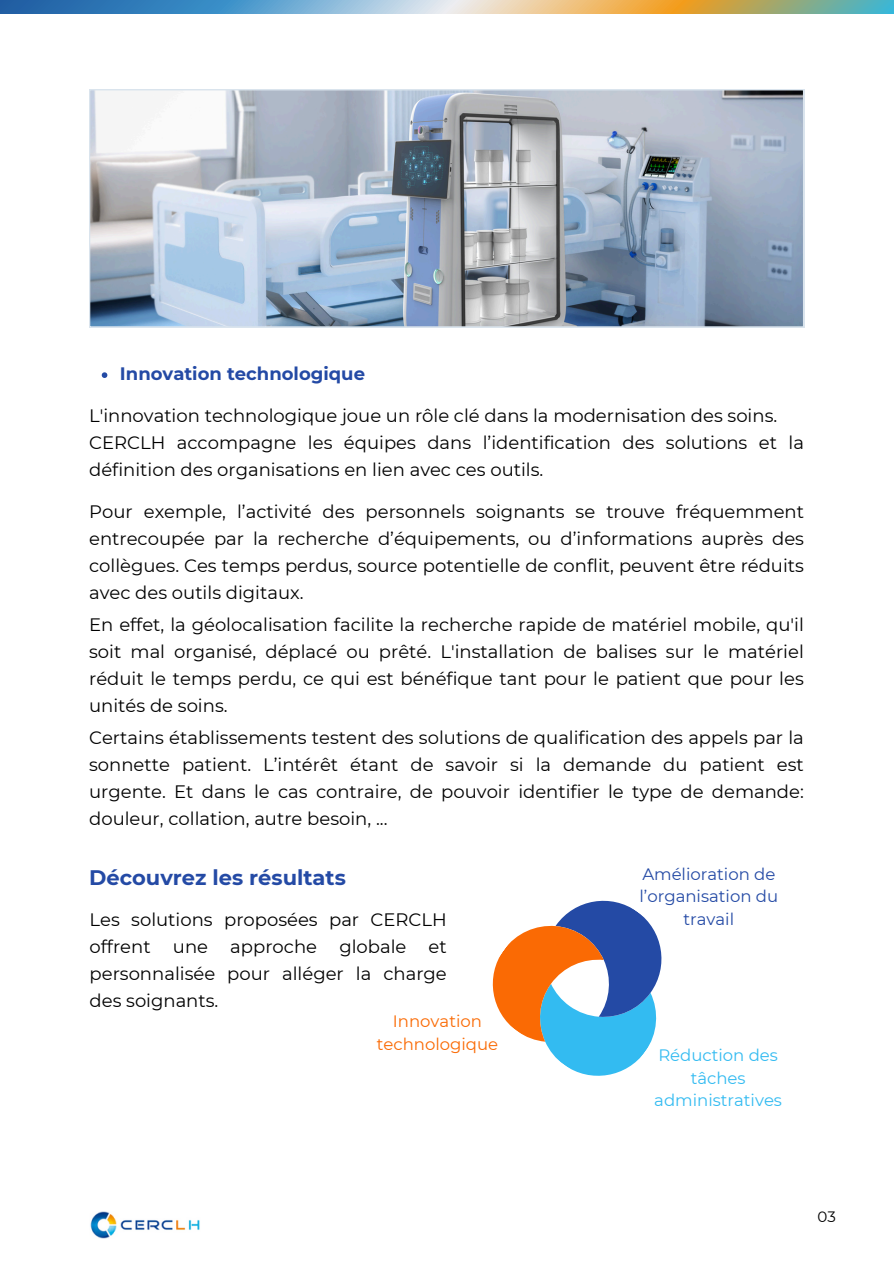
<style>
.page{position:relative;width:894px;height:1264px;background:#fff}
.page>*{position:absolute;margin:0;border:0;box-sizing:border-box;transform-origin:0 0}
.t1{font:700 21px "Montserrat";color:#244aa5}
.t2{font:18px/27px "Montserrat";color:#000;text-align:justify}
.t3{font:700 18px "Montserrat";color:#244aa5}
.t4{font:16.5px/22.5px "Montserrat";color:#244aa5;text-align:center}
.t5{font:16.5px/22.5px "Montserrat";color:#33bbf1;text-align:center}
.t6{font:16.5px/22.5px "Montserrat";color:#fa6a04;text-align:center}
.t7{font:15px "Montserrat";color:#000}
</style>
<div class="page">
<img style="left:90px;top:1211px;width:110px;height:26px">
<svg style="left:0;top:0;width:893px;height:13px;background:#91a8a4"></svg>
<svg style="left:102px;top:372px;width:5px;height:6px"></svg>
<svg style="left:89px;top:89px;width:714px;height:238px;background:#a8b5c5"></svg>
<svg style="left:492px;top:900px;width:170px;height:176px"></svg>
<p class="t3" style="left:120px;top:363px;width:246px">Innovation technologique</p>
<p class="t2" style="left:89px;top:402px;width:689px">L'innovation technologique joue un rôle clé dans la modernisation des soins.</p>
<p class="t2" style="left:89px;top:429px;width:716px">CERCLH accompagne les équipes dans l’identification des solutions et la définition des organisations en lien avec ces outils.</p>
<p class="t2" style="left:89px;top:498px;width:716px">Pour exemple, l’activité des personnels soignants se trouve fréquemment entrecoupée par la recherche d’équipements, ou d’informations auprès des collègues. Ces temps perdus, source potentielle de conflit, peuvent être réduits avec des outils digitaux.</p>
<p class="t2" style="left:89px;top:611px;width:716px">En effet, la géolocalisation facilite la recherche rapide de matériel mobile, qu'il soit mal organisé, déplacé ou prêté. L'installation de balises sur le matériel réduit le temps perdu, ce qui est bénéfique tant pour le patient que pour les unités de soins.</p>
<p class="t2" style="left:89px;top:723px;width:716px">Certains établissements testent des solutions de qualification des appels par la sonnette patient. L’intérêt étant de savoir si la demande du patient est urgente. Et dans le cas contraire, de pouvoir identifier le type de demande: douleur, collation, autre besoin, ...</p>
<p class="t1" style="left:89px;top:864px;width:258px">Découvrez les résultats</p>
<p class="t2" style="left:89px;top:906px;width:358px">Les solutions proposées par CERCLH offrent une approche globale et personnalisée pour alléger la charge des soignants.</p>
<p class="t6" style="left:376px;top:1010px;width:123px">Innovation technologique</p>
<p class="t4" style="left:639px;top:862px;width:140px">Amélioration de l’organisation du travail</p>
<p class="t5" style="left:654px;top:1043px;width:129px">Réduction des tâches administratives</p>
<p class="t7" style="left:817px;top:1206px;width:20px">03</p>
</div>
